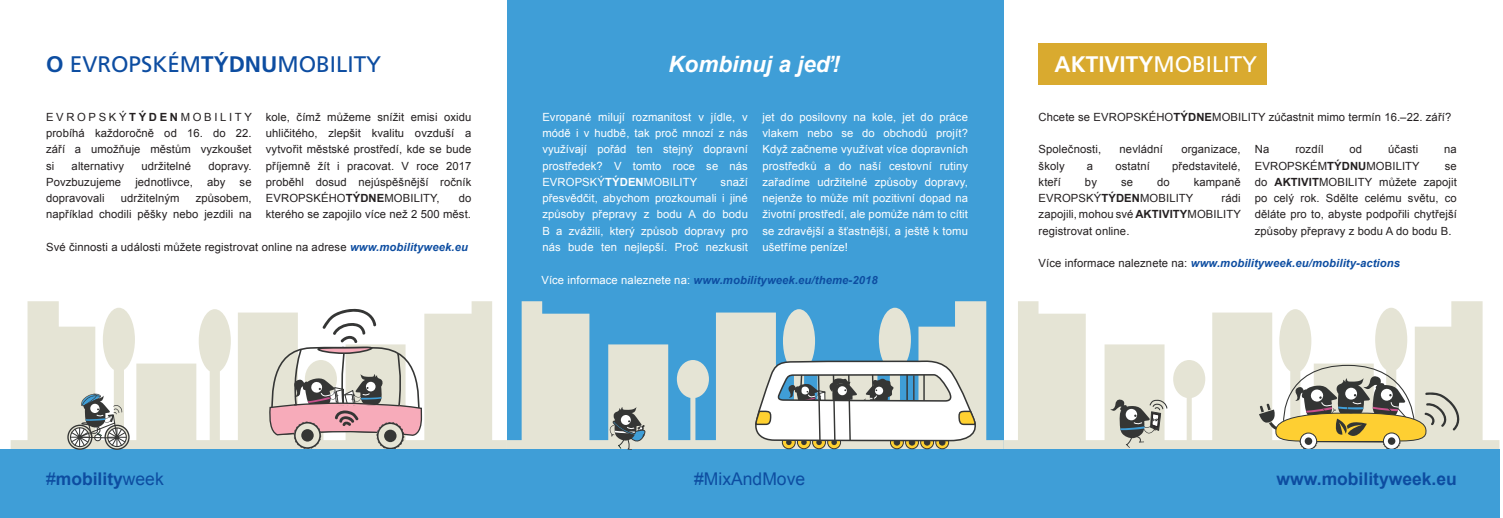
<style>
.page{position:relative;width:1503px;height:518px;background:#fff}
.page>*{position:absolute;margin:0;border:0;box-sizing:border-box;transform-origin:0 0}
.EMW_-_Body_text{font:22.5px "Frutiger LT Std";color:#0d4da1}
.EMW_-_Body_text-2{font:700 22.5px "Frutiger LT Std";color:#fff}
.EMW_-_Body_text-3{font:italic 700 22.5px "Arial";color:#fff}
.EMW_-_Body_text-4{font:700 17.5px "Arial";color:#0d4da1}
.EMW_-_Body_text-5{font:17.5px "Arial";color:#0d4da1}
.EMW_-_Body_text_larg{font:11.25px/16.2px "Arial";letter-spacing:.01em;color:#231f20;text-align:justify}
.EMW_-_Body_text_larg-2{font:11.25px/16.2px "Arial";letter-spacing:.01em;color:#fff;text-align:justify}
.EMW_-_Body_text_larg-3{font:italic 700 11.25px "Arial";letter-spacing:.01em;color:#0d4da1}
.s1{font-weight:700}
.s2{font-weight:700;font-style:italic;color:#0d4da1}
.s3{font-weight:400;font-style:normal;color:#fff}
.s4{font-weight:400}
.s5{font-weight:400;font-style:normal;color:#231f20}
</style>
<div class="page">
<div style="left:1038px;top:43px;width:229px;height:42px;background:#d9aa2f"></div>
<div style="left:507px;top:0;width:496px;height:517px;background:#3f9ed7"></div>
<svg style="left:507px;top:301px;width:496px;height:148px;fill:#e5e4d5"></svg>
<svg style="left:1003px;top:301px;width:496px;height:148px;fill:#e5e4d5"></svg>
<svg style="left:11px;top:301px;width:496px;height:148px;fill:#e5e4d5"></svg>
<div style="left:376px;top:421px;width:28px;height:28px;border:3px dashed #353635;border-radius:50%"></div>
<svg style="left:377px;top:423px;width:26px;height:25px"></svg>
<div style="left:377px;top:422px;width:27px;height:27px;border:2px solid #353635;border-radius:50%"></div>
<div style="left:384px;top:429px;width:12px;height:13px;background:#353635;border-radius:50%"></div>
<div style="left:294px;top:421px;width:27px;height:28px;border:3px dashed #353635;border-radius:50%"></div>
<svg style="left:295px;top:422px;width:25px;height:25px"></svg>
<div style="left:294px;top:422px;width:26px;height:26px;border:1px solid #fff;border-radius:50%"></div>
<div style="left:294px;top:421px;width:27px;height:27px;border:2px solid #353635;border-radius:50%"></div>
<div style="left:301px;top:429px;width:13px;height:12px;background:#353635;border-radius:50%"></div>
<svg style="left:268px;top:308px;width:155px;height:128px"></svg>
<svg style="left:1258px;top:364px;width:201px;height:85px"></svg>
<div style="left:0;top:449px;width:1499px;height:68px;background:#3f9ed7"></div>
<svg style="left:610px;top:407px;width:35px;height:42px"></svg>
<svg style="left:782px;top:435px;width:13px;height:14px"></svg>
<div style="left:797px;top:435px;width:13px;height:14px;background:#ffd131;border:1px solid #353635;border-radius:50%"></div>
<svg style="left:812px;top:435px;width:14px;height:14px"></svg>
<svg style="left:827px;top:435px;width:14px;height:14px"></svg>
<svg style="left:890px;top:435px;width:13px;height:14px"></svg>
<svg style="left:905px;top:435px;width:14px;height:14px"></svg>
<svg style="left:920px;top:435px;width:14px;height:14px"></svg>
<svg style="left:935px;top:435px;width:14px;height:14px"></svg>
<svg style="left:755px;top:356px;width:223px;height:89px;background:#cdd2ce"></svg>
<svg style="left:68px;top:425px;width:24px;height:24px"></svg>
<div style="left:67px;top:424px;width:25px;height:25px;border:1px solid #353635;border-radius:50%"></div>
<svg style="left:105px;top:425px;width:24px;height:24px"></svg>
<div style="left:104px;top:424px;width:26px;height:25px;border:1px solid #353635;border-radius:50%"></div>
<svg style="left:70px;top:393px;width:57px;height:54px"></svg>
<svg style="left:1110px;top:399px;width:57px;height:48px;background:#adafa6"></svg>
<p class="EMW_-_Body_text" style="left:46px;top:51px;width:337px"><span class="s1">O</span> EVROPSKÉM<span class="s1">TÝDNU</span>MOBILITY</p>
<p class="EMW_-_Body_text-3" style="left:668px;top:49px;width:173px">Kombinuj a jeď!</p>
<p class="EMW_-_Body_text_larg" style="left:46px;top:109px;width:207px">EVROPSKÝ<span class="s1">TÝDEN</span>MOBILITY probíhá každoročně od 16. do 22. září a umožňuje městům vyzkoušet si</p>
<p class="EMW_-_Body_text_larg" style="left:266px;top:109px;width:207px">kole, čímž můžeme snížit emisi oxidu uhličitého, zlepšit kvalitu ovzduší a vytvořit městské prostředí, kde se bude příjemně žít i pracovat. V roce 2017 proběhl dosud nejúspěšnější ročník EVROPSKÉHO<span class="s1">TÝDNE</span>MOBILITY,</p>
<p class="EMW_-_Body_text_larg" style="left:72px;top:157px;width:54px">alternativy</p>
<p class="EMW_-_Body_text_larg" style="left:141px;top:157px;width:51px">udržitelné</p>
<p class="EMW_-_Body_text_larg" style="left:208px;top:157px;width:45px">dopravy.</p>
<p class="EMW_-_Body_text_larg" style="left:46px;top:174px;width:77px">Povzbuzujeme</p>
<p class="EMW_-_Body_text_larg" style="left:135px;top:174px;width:59px">jednotlivce,</p>
<p class="EMW_-_Body_text_larg" style="left:207px;top:174px;width:20px">aby</p>
<p class="EMW_-_Body_text_larg" style="left:240px;top:174px;width:13px">se</p>
<p class="EMW_-_Body_text_larg" style="left:46px;top:190px;width:60px">dopravovali</p>
<p class="EMW_-_Body_text_larg" style="left:121px;top:190px;width:60px">udržitelným</p>
<p class="EMW_-_Body_text_larg" style="left:46px;top:190px;width:207px;text-align:right">způsobem,<br>například chodili pěšky nebo jezdili na</p>
<p class="EMW_-_Body_text_larg" style="left:266px;top:190px;width:207px;text-align:right">do<br>kterého se zapojilo více než 2 500 měst.</p>
<p class="EMW_-_Body_text_larg" style="left:46px;top:239px;width:423px">Své činnosti a události můžete registrovat online na adrese <span class="s2">www.mobilityweek.eu</span></p>
<p class="EMW_-_Body_text_larg-2" style="left:762px;top:109px;width:207px">jet do posilovny na kole, jet do práce vlakem nebo se do obchodů projít?<br>Když začneme využívat více dopravních prostředků a do naší cestovní rutiny zařadíme udržitelné způsoby dopravy, nejenže to může mít pozitivní dopad na životní prostředí, ale pomůže nám to cítit se zdravější a šťastnější, a ještě k tomu ušetříme peníze!</p>
<p class="EMW_-_Body_text_larg-3" style="left:541px;top:272px;width:338px"><span class="s3">Více informace naleznete na:</span> www.mobilityweek.eu/theme-2018</p>
<p class="EMW_-_Body_text_larg-2" style="left:542px;top:109px;width:207px">Evropané milují rozmanitost v jídle, v módě i v hudbě, tak proč mnozí z nás využívají pořád ten stejný dopravní prostředek? V tomto roce se nás EVROPSKÝ<span class="s1">TÝDEN</span>MOBILITY</p>
<p class="EMW_-_Body_text_larg-2" style="left:542px;top:174px;width:207px;text-indent:178px">snaží přesvědčit, abychom prozkoumali i jiné způsoby přepravy z bodu A do bodu B a zvážili, který způsob dopravy pro nás bude ten nejlepší. Proč nezkusit</p>
<p class="EMW_-_Body_text-2" style="left:1054px;top:51px;width:204px">AKTIVITY<span class="s4">MOBILITY</span></p>
<p class="EMW_-_Body_text_larg" style="left:1038px;top:109px;width:414px">Chcete se EVROPSKÉHO<span class="s1">TÝDNE</span>MOBILITY zúčastnit mimo termín 16.–22. září?</p>
<p class="EMW_-_Body_text_larg" style="left:1038px;top:141px;width:64px">Společnosti,</p>
<p class="EMW_-_Body_text_larg" style="left:1119px;top:141px;width:45px">nevládní</p>
<p class="EMW_-_Body_text_larg" style="left:1181px;top:141px;width:61px">organizace,</p>
<p class="EMW_-_Body_text_larg" style="left:1038px;top:157px;width:28px">školy</p>
<p class="EMW_-_Body_text_larg" style="left:1087px;top:157px;width:8px">a</p>
<p class="EMW_-_Body_text_larg" style="left:1115px;top:157px;width:36px">ostatní</p>
<p class="EMW_-_Body_text_larg" style="left:1172px;top:157px;width:70px">představitelé,</p>
<p class="EMW_-_Body_text_larg" style="left:1038px;top:174px;width:24px">kteří</p>
<p class="EMW_-_Body_text_larg" style="left:1085px;top:174px;width:13px">by</p>
<p class="EMW_-_Body_text_larg" style="left:1121px;top:174px;width:13px">se</p>
<p class="EMW_-_Body_text_larg" style="left:1157px;top:174px;width:14px">do</p>
<p class="EMW_-_Body_text_larg" style="left:1193px;top:174px;width:48px">kampaně</p>
<p class="EMW_-_Body_text_larg" style="left:1038px;top:190px;width:156px">EVROPSKÝ<span class="s1">TÝDEN</span>MOBILITY</p>
<p class="EMW_-_Body_text_larg" style="left:1038px;top:190px;width:204px;text-indent:183px">rádi zapojili, mohou své <span class="s1">AKTIVITY</span>MOBILITY registrovat online.</p>
<p class="EMW_-_Body_text_larg" style="left:1254px;top:141px;width:16px">Na</p>
<p class="EMW_-_Body_text_larg" style="left:1295px;top:141px;width:30px">rozdíl</p>
<p class="EMW_-_Body_text_larg" style="left:1349px;top:141px;width:14px">od</p>
<p class="EMW_-_Body_text_larg" style="left:1388px;top:141px;width:31px">účasti</p>
<p class="EMW_-_Body_text_larg" style="left:1444px;top:141px;width:14px">na</p>
<p class="EMW_-_Body_text_larg" style="left:1254px;top:157px;width:166px">EVROPSKÉM<span class="s1">TÝDNU</span>MOBILITY</p>
<p class="EMW_-_Body_text_larg" style="left:1254px;top:157px;width:203px;text-indent:190px">se do <span class="s1">AKTIVIT</span>MOBILITY můžete zapojit po celý rok. Sdělte celému světu, co děláte pro to, abyste podpořili chytřejší způsoby přepravy z bodu A do bodu B.</p>
<p class="EMW_-_Body_text_larg-3" style="left:1038px;top:255px;width:363px"><span class="s5">Více informace naleznete na:</span> www.mobilityweek.eu/mobility-actions</p>
<p class="EMW_-_Body_text-4" style="left:46px;top:466px;width:119px"><span class="s4">#</span>mobility<span class="s4">week</span></p>
<p class="EMW_-_Body_text-5" style="left:694px;top:467px;width:112px">#MixAndMove</p>
<p class="EMW_-_Body_text-4" style="left:1276px;top:466px;width:182px">www.mobilityweek.eu</p>
</div>
